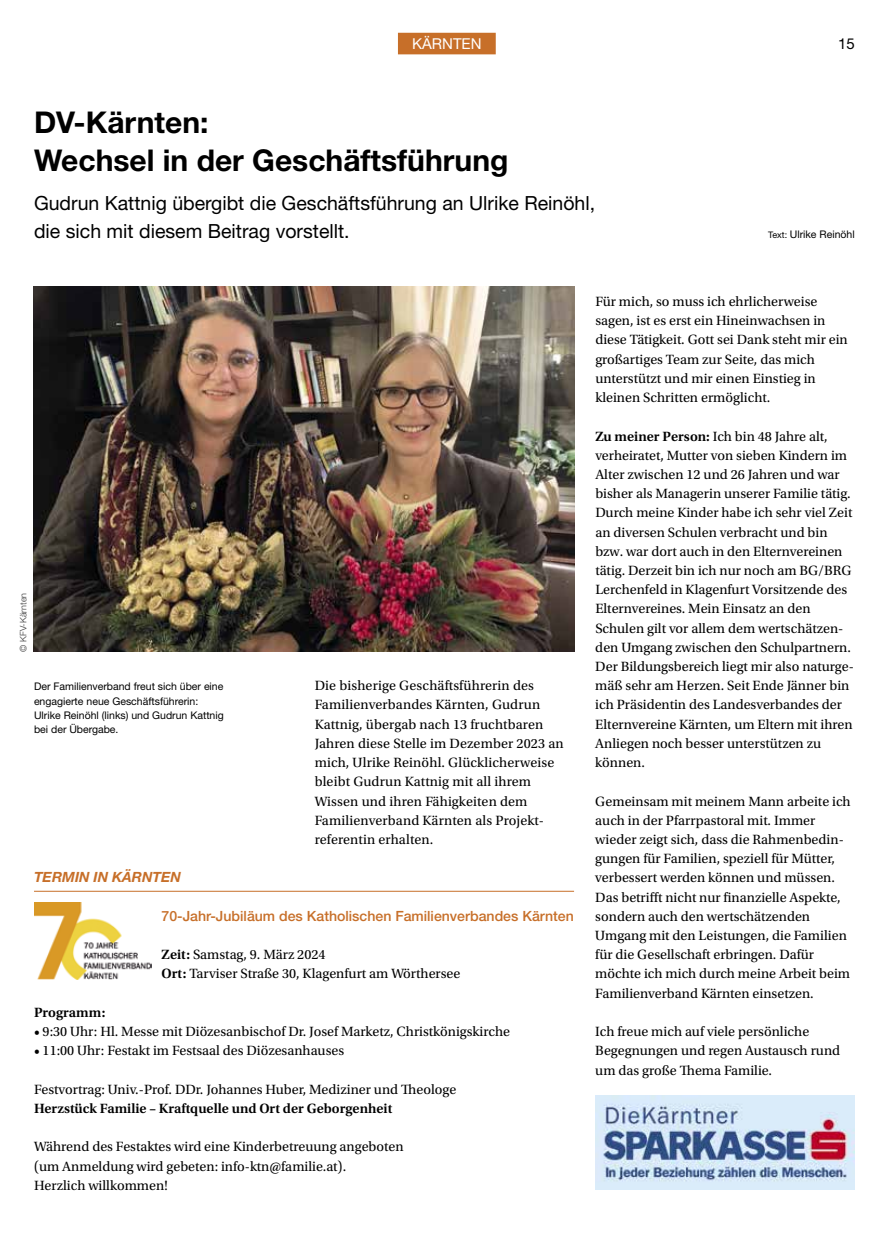
<style>
.page{position:relative;width:893px;height:1234px;background:#fff}
.page>*{position:absolute;margin:0;border:0;box-sizing:border-box;transform-origin:0 0}
.t1{font:700 30px/38.4px "Helvetica Neue LT Std";color:#000}
.t2{font:19.5px/28.5px "Helvetica Neue LT Std";color:#000}
.t3{font:15px "Helvetica Neue LT Std";color:#fff}
.t4{font:15px "Helvetica Neue LT Std";color:#000}
.t5{font:14.1px/19.2px "Utopia Std";color:#000}
.t6{font:600 14.1px "Utopia Std";color:#000}
.t7{font:500 14.1px "Helvetica Neue LT Std";color:#c76f29}
.t8{font:italic 700 14.1px "Helvetica Neue LT Std";color:#c76f29}
.t9{font:10.5px/14.2px "Helvetica Neue LT Std";color:#000}
.t10{font:300 9px "Helvetica Neue LT Std";color:#393939}
.s1{font-size:9px}
.s2{font-weight:600}
</style>
<div class="page">
<div style="left:398px;top:33px;width:98px;height:21px;background:#c76f29"></div>
<img style="left:595px;top:1095px;width:259px;height:94px">
<img style="left:34px;top:287px;width:540px;height:364px">
<hr style="left:34px;top:890px;width:540px;height:1px;background:#c76f29">
<img style="left:34px;top:902px;width:117px;height:77px">
<p class="t3" style="left:412px;top:35px;width:71px">KÄRNTEN</p>
<p class="t4" style="left:838px;top:35px;width:18px">15</p>
<h1 class="t1" style="left:34px;top:102px;width:476px">DV-Kärnten:<br>Wechsel in der Geschäftsführung</h1>
<h2 class="t2" style="left:34px;top:188px;width:563px">Gudrun Kattnig übergibt die Geschäftsführung an Ulrike Reinöhl, die sich mit diesem Beitrag vorstellt.</h2>
<p class="t9" style="left:768px;top:227px;width:88px"><span class="s1">Text:</span> Ulrike Reinöhl</p>
<p class="t10" style="left:18px;top:651px;width:61px;rotate:-90deg">© KFV-Kärnten</p>
<p class="t9" style="left:34px;top:679px;width:191px">Der Familienverband freut sich über eine engagierte neue Geschäftsführerin:<br>Ulrike Reinöhl (links) und Gudrun Kattnig bei der Übergabe.</p>
<p class="t5" style="left:315px;top:676px;width:251px">Die bisherige Geschäftsführerin des Familienverbandes Kärnten, Gudrun Kattnig, übergab nach 13 fruchtbaren Jahren diese Stelle im Dezember 2023 an mich, Ulrike Reinöhl. Glücklicherweise bleibt Gudrun Kattnig mit all ihrem Wissen und ihren Fähigkeiten dem Familienverband Kärnten als Projekt&shy;referentin erhalten.</p>
<p class="t8" style="left:34px;top:868px;width:149px">TERMIN IN KÄRNTEN</p>
<p class="t7" style="left:162px;top:907px;width:414px">70-Jahr-Jubiläum des Katholischen Familienverbandes Kärnten</p>
<p class="t5" style="left:162px;top:945px;width:300px"><span class="s2">Zeit:</span> Samstag, 9. März 2024<br><span class="s2">Ort:</span> Tarviser Straße 30, Klagenfurt am Wörthersee</p>
<p class="t6" style="left:34px;top:1004px;width:73px">Programm:</p>
<p class="t5" style="left:34px;top:1021px;width:478px">• 9:30 Uhr: Hl. Messe mit Diözesanbischof Dr. Josef Marketz, Christkönigskirche</p>
<p class="t5" style="left:34px;top:1041px;width:312px">• 11:00 Uhr: Festakt im Festsaal des Diözesanhauses</p>
<p class="t5" style="left:34px;top:1079px;width:424px">Festvortrag: Univ.-Prof. DDr. Johannes Huber, Mediziner und Theologe</p>
<p class="t6" style="left:34px;top:1100px;width:360px">Herzstück Familie – Kraftquelle und Ort der Geborgenheit</p>
<p class="t5" style="left:34px;top:1137px;width:371px">Während des Festaktes wird eine Kinderbetreuung angeboten (um Anmeldung wird gebeten: info-ktn@familie.at).<br>Herzlich willkommen!</p>
<p class="t5" style="left:595px;top:292px;width:254px">Für mich, so muss ich ehrlicherweise sagen, ist es erst ein Hineinwachsen in diese Tätigkeit. Gott sei Dank steht mir ein großartiges Team zur Seite, das mich unterstützt und mir einen Einstieg in kleinen Schritten ermöglicht.</p>
<p class="t5" style="left:595px;top:426px;width:260px"><span class="s2">Zu meiner Person:</span> Ich bin 48 Jahre alt, verheiratet, Mutter von sieben Kindern im Alter zwischen 12 und 26 Jahren und war bisher als Managerin unserer Familie tätig.<br>Durch meine Kinder habe ich sehr viel Zeit an diversen Schulen verbracht und bin bzw. war dort auch in den Elternvereinen tätig. Derzeit bin ich nur noch am BG/BRG Lerchenfeld in Klagenfurt Vorsitzende des Elternvereines. Mein Einsatz an den Schulen gilt vor allem dem wertschätzen&shy;den Umgang zwischen den Schulpartnern.<br>Der Bildungsbereich liegt mir also naturge&shy;mäß sehr am Herzen. Seit Ende Jänner bin ich Präsidentin des Landesverbandes der Elternvereine Kärnten, um Eltern mit ihren Anliegen noch besser unterstützen zu können.</p>
<p class="t5" style="left:595px;top:791px;width:257px">Gemeinsam mit meinem Mann arbeite ich auch in der Pfarrpastoral mit. Immer wieder zeigt sich, dass die Rahmenbedin&shy;gungen für Familien, speziell für Mütter, verbessert werden können und müssen.<br>Das betrifft nicht nur finanzielle Aspekte, sondern auch den wertschätzenden Umgang mit den Leistungen, die Familien für die Gesellschaft erbringen. Dafür möchte ich mich durch meine Arbeit beim Familienverband Kärnten einsetzen.</p>
<p class="t5" style="left:595px;top:1021px;width:246px">Ich freue mich auf viele persönliche<br>Begegnungen und regen Austausch rund um das große Thema Familie.</p>
</div>
